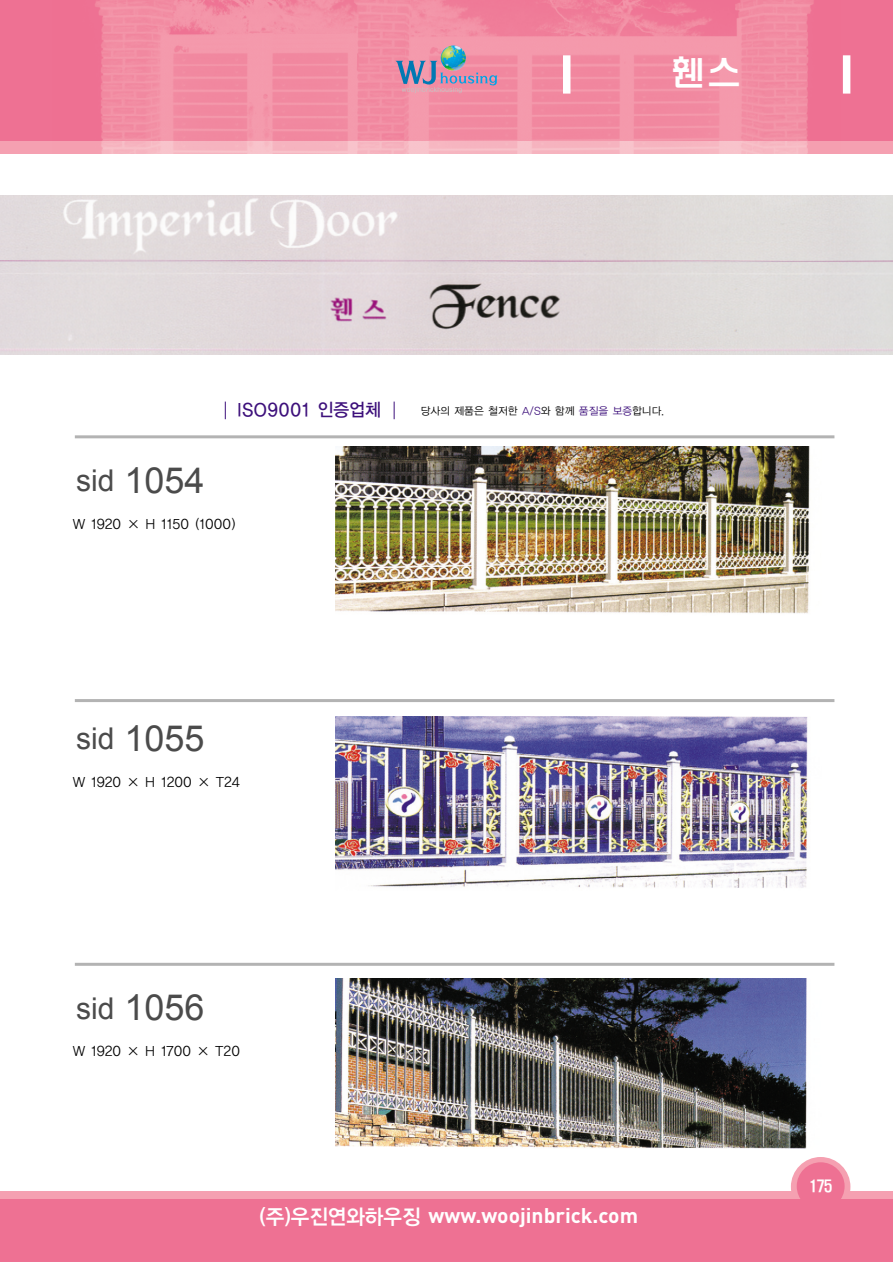
<style>
.page{position:relative;width:893px;height:1262px;background:#fff}
.page>*{position:absolute;margin:0;border:0;box-sizing:border-box;transform-origin:0 0}
.t1{font:36px "Arial";color:#4b4b4b}
.t2{font:500 36px "HY Wul Nun";color:#fff}
.t3{font:700 21px "DIN";color:#fff}
.t4{font:18px "YGO13";letter-spacing:-.03em;color:#3d107b;scale:.95 1}
.t5{font:500 15px "HY Head Line";color:#fff;scale:.95 1}
.t6{font:13.5px "YGO12";letter-spacing:-.055em;color:#000}
.t7{font:10.5px "YGO12";letter-spacing:-.07em;color:#000}
.s1{color:#3d107b}
.s2{font-size:30px}
.s3{font-family:"YGO14";font-weight:400}
</style>
<div class="page">
<img style="left:52px;top:140px;width:788px;height:13px">
<div style="left:0;top:0;width:892px;height:140px;background:#ee7193"></div>
<img style="left:95px;top:0;width:719px;height:140px">
<img style="left:335px;top:978px;width:472px;height:170px">
<img style="left:335px;top:716px;width:473px;height:172px">
<img style="left:335px;top:446px;width:475px;height:168px">
<img style="left:0;top:196px;width:892px;height:159px">
<div style="left:0;top:1191px;width:892px;height:71px;background:#f5a0b1"></div>
<div style="left:842px;top:55px;width:8px;height:39px;background:#fff"></div>
<div style="left:563px;top:55px;width:7px;height:39px;background:#fff"></div>
<div style="left:790px;top:1157px;width:60px;height:59px;background:#f5a0b1;border-radius:50%"></div>
<div style="left:796px;top:1162px;width:48px;height:48px;background:#ee7193;border-radius:50%"></div>
<div style="left:0;top:1199px;width:892px;height:63px;background:#ee7193"></div>
<svg style="left:395px;top:61px;width:102px;height:32px;background:#be8eab"></svg>
<img style="left:440px;top:45px;width:26px;height:26px">
<hr style="left:75px;top:435px;width:759px;height:3px;background:#b3b3b3">
<hr style="left:75px;top:699px;width:759px;height:3px;background:#b3b3b3">
<hr style="left:75px;top:962px;width:759px;height:3px;background:#b3b3b3">
<svg style="left:225px;top:401px;width:1px;height:18px"></svg>
<svg style="left:394px;top:401px;width:1px;height:18px"></svg>
<h1 class="t2" style="left:670px;top:58px;width:73px">휀스</h1>
<h3 class="t4" style="left:237px;top:401px;width:154px">ISO9001 인증업체</h3>
<p class="t7" style="left:420px;top:405px;width:245px">당사의 제품은 철저한 <span class="s1">A/S</span>와 함께 <span class="s1">품질을 보증</span>합니다.</p>
<h1 class="t1" style="left:76px;top:460px;width:130px"><span class="s2">sid</span> 1054</h1>
<p class="t6" style="left:72px;top:518px;width:165px">W 1920 × H 1150 (1000)</p>
<h1 class="t1" style="left:76px;top:718px;width:130px"><span class="s2">sid</span> 1055</h1>
<p class="t6" style="left:72px;top:776px;width:169px">W 1920 × H 1200 × T24</p>
<h1 class="t1" style="left:76px;top:987px;width:130px"><span class="s2">sid</span> 1056</h1>
<p class="t6" style="left:72px;top:1045px;width:169px">W 1920 × H 1700 × T20</p>
<h2 class="t3" style="left:259px;top:1207px;width:381px"><span class="s3">(주)우진연와하우징</span> www.woojinbrick.com</h2>
<p class="t5" style="left:809px;top:1180px;width:26px">175</p>
</div>
